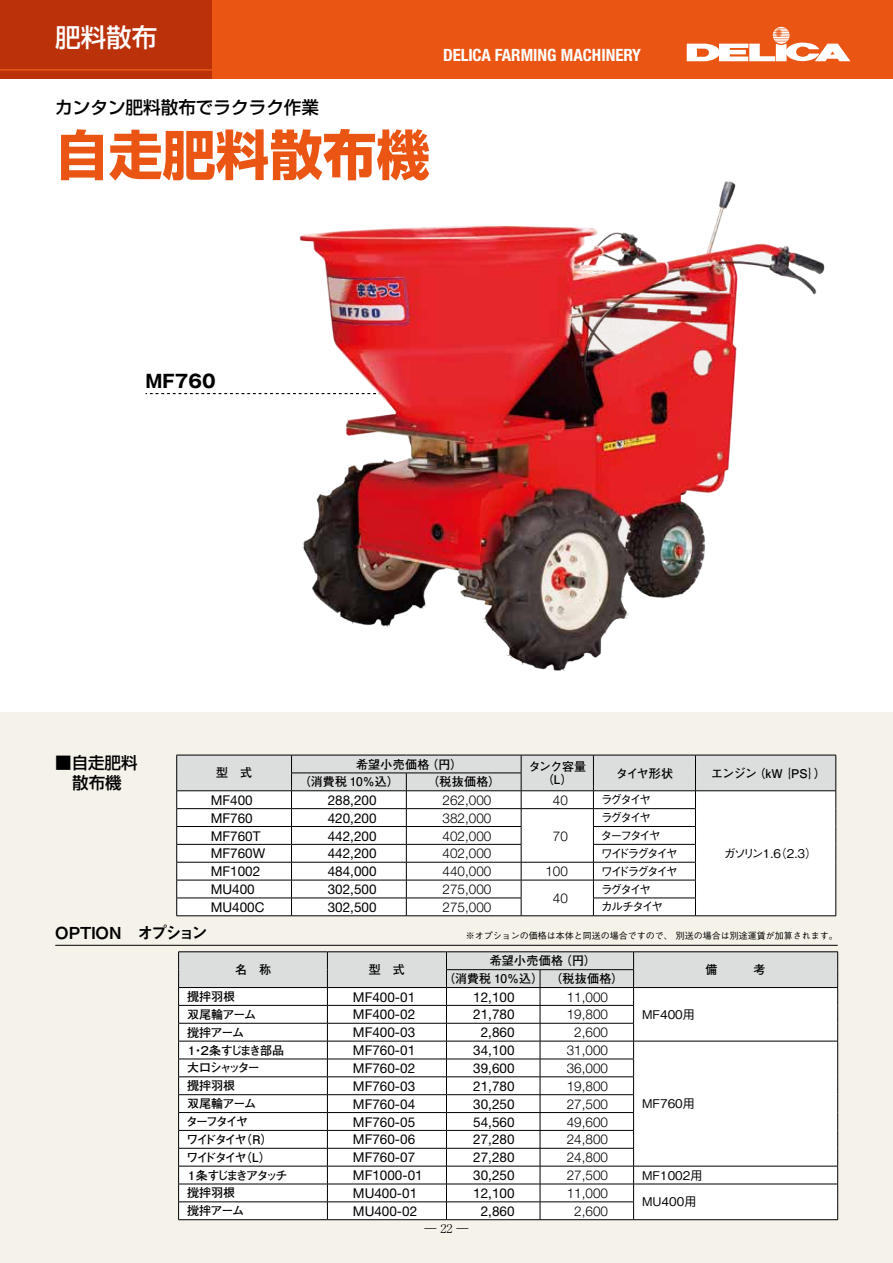
<style>
.page{position:relative;width:893px;height:1263px;background:#fff}
.page>*{position:absolute;margin:0;border:0;box-sizing:border-box;transform-origin:0 0}
.t1{font:700 53.55px "Shin Go Pro";color:#ea5514}
.t2{font:500 25.5px "UD Shin Go Pro";color:#fff}
.t3{font:700 18px "Gothic MB101 Pro";color:#000}
.t4{font:500 17.55px "Shin Go Pro";color:#000}
.t5{font:700 condensed 16.95px "Helvetica Neue LT Std";color:#fff}
.t6{font:16.5px "Midashi Go Pro MB31";color:#000}
.t7{font:500 16.5px/19.8px "Shin Go Pro";color:#000;text-align:center}
.t8{font:13.5px "Helvetica Neue LT Pro";color:#000}
.t9{font:13.5px "Helvetica Neue LT 45 Lt";color:#000}
.t10{font:700 12px/13.5px "Futo Go B101 Pro";letter-spacing:-.04em;color:#000;text-align:center}
.t11{font:500 12px "Gothic BBB Pro";letter-spacing:-.175em;color:#000}
.t12{font:700 12px/17.9px "Futo Go B101 Pro";letter-spacing:.02em;color:#000}
.t13{font:500 12px "Gothic BBB Pro";letter-spacing:-.21em;color:#000}
.t14{font:700 12px "Futo Go B101 Pro";letter-spacing:-.135em;color:#000}
.t15{font:700 12px "Futo Go B101 Pro";letter-spacing:-.175em;color:#000}
.t16{font:700 12px "Futo Go B101 Pro";letter-spacing:-.18em;color:#000}
.t17{font:500 12px "Gothic BBB Pro";color:#000}
.t18{font:300 12px "Ryumin Pro";color:#000}
.t19{font:500 9px "Gothic BBB Pro";color:#000}
</style>
<div class="page">
<div style="left:0;top:712px;width:893px;height:551px;background:#f5f2e9"></div>
<div style="left:0;top:0;width:893px;height:79px;background:#ea5514"></div>
<svg style="left:146px;top:393px;width:136px;height:1px"></svg>
<div style="left:0;top:0;width:211px;height:79px;background:#ba310a"></div>
<svg style="left:687px;top:27px;width:163px;height:34px"></svg>
<hr style="left:0;top:69px;width:216px;height:2px;background:#ea5514">
<img style="left:282px;top:181px;width:543px;height:490px">
<hr style="left:695px;top:915px;width:141px;height:1px;background:#000">
<hr style="left:521px;top:915px;width:72px;height:1px;background:#000">
<hr style="left:176px;top:915px;width:116px;height:1px;background:#000">
<hr style="left:292px;top:915px;width:114px;height:1px;background:#000">
<hr style="left:406px;top:915px;width:115px;height:1px;background:#000">
<svg style="left:176px;top:755px;width:661px;height:160px;background:#eaebeb"></svg>
<hr style="left:593px;top:915px;width:102px;height:1px;background:#000">
<hr style="left:178px;top:951px;width:149px;height:1px;background:#000">
<hr style="left:327px;top:951px;width:119px;height:1px;background:#000">
<hr style="left:446px;top:951px;width:94px;height:1px;background:#000">
<hr style="left:540px;top:951px;width:94px;height:1px;background:#000">
<hr style="left:634px;top:951px;width:204px;height:1px;background:#000">
<hr style="left:634px;top:1219px;width:204px;height:1px;background:#000">
<svg style="left:178px;top:952px;width:660px;height:267px;background:#e1e1e1"></svg>
<hr style="left:178px;top:1219px;width:149px;height:1px;background:#000">
<hr style="left:327px;top:1219px;width:119px;height:1px;background:#000">
<hr style="left:446px;top:1219px;width:94px;height:1px;background:#000">
<hr style="left:540px;top:1219px;width:94px;height:1px;background:#000">
<hr style="left:55px;top:945px;width:783px;height:1px;background:#000">
<h2 class="t2" style="left:55px;top:16px;width:103px">肥料散布</h2>
<p class="t4" style="left:55px;top:93px;width:265px">カンタン肥料散布でラクラク作業</p>
<h1 class="t1" style="left:55px;top:112px;width:376px">自走肥料散布機</h1>
<p class="t5" style="left:443px;top:45px;width:199px">DELICA FARMING MACHINERY</p>
<h3 class="t3" style="left:146px;top:366px;width:72px">MF760</h3>
<p class="t7" style="left:55px;top:751px;width:84px">■自走肥料散布機</p>
<p class="t10" style="left:216px;top:765px;width:37px">型　式</p>
<p class="t10" style="left:356px;top:756px;width:108px">希望小売価格（円）</p>
<p class="t10" style="left:528px;top:758px;width:59px">タンク容量（L）</p>
<p class="t10" style="left:616px;top:765px;width:59px">タイヤ形状</p>
<p class="t10" style="left:711px;top:765px;width:116px">エンジン（kW｛PS｝）</p>
<p class="t10" style="left:299px;top:773px;width:102px">（消費税 10％込）</p>
<p class="t10" style="left:427px;top:773px;width:75px">（税抜価格）</p>
<p class="t8" style="left:211px;top:792px;width:44px">MF400</p>
<p class="t8" style="left:328px;top:792px;width:50px">288,200</p>
<p class="t9" style="left:443px;top:792px;width:50px">262,000</p>
<p class="t9" style="left:553px;top:792px;width:17px">40</p>
<p class="t11" style="left:601px;top:790px;width:52px">ラグタイヤ</p>
<p class="t8" style="left:211px;top:810px;width:44px">MF760</p>
<p class="t8" style="left:328px;top:810px;width:50px">420,200</p>
<p class="t9" style="left:443px;top:810px;width:50px">382,000</p>
<p class="t11" style="left:601px;top:808px;width:52px">ラグタイヤ</p>
<p class="t8" style="left:211px;top:828px;width:51px">MF760T</p>
<p class="t8" style="left:328px;top:828px;width:50px">442,200</p>
<p class="t9" style="left:443px;top:827px;width:50px">402,000</p>
<p class="t11" style="left:601px;top:826px;width:62px">ターフタイヤ</p>
<p class="t8" style="left:211px;top:845px;width:56px">MF760W</p>
<p class="t8" style="left:328px;top:845px;width:50px">442,200</p>
<p class="t9" style="left:443px;top:845px;width:50px">402,000</p>
<p class="t13" style="left:601px;top:844px;width:79px">ワイドラグタイヤ</p>
<p class="t8" style="left:211px;top:863px;width:51px">MF1002</p>
<p class="t8" style="left:328px;top:863px;width:50px">484,000</p>
<p class="t9" style="left:443px;top:863px;width:50px">440,000</p>
<p class="t9" style="left:545px;top:863px;width:24px">100</p>
<p class="t13" style="left:601px;top:861px;width:79px">ワイドラグタイヤ</p>
<p class="t8" style="left:211px;top:881px;width:46px">MU400</p>
<p class="t8" style="left:328px;top:881px;width:50px">302,500</p>
<p class="t9" style="left:443px;top:881px;width:50px">275,000</p>
<p class="t9" style="left:553px;top:890px;width:17px">40</p>
<p class="t9" style="left:553px;top:827px;width:17px">70</p>
<p class="t11" style="left:601px;top:879px;width:52px">ラグタイヤ</p>
<p class="t8" style="left:211px;top:899px;width:55px">MU400C</p>
<p class="t8" style="left:328px;top:899px;width:50px">302,500</p>
<p class="t9" style="left:443px;top:899px;width:50px">275,000</p>
<p class="t11" style="left:601px;top:897px;width:64px">カルチタイヤ</p>
<p class="t11" style="left:724px;top:844px;width:95px">ガソリン1.6（2.3）</p>
<p class="t6" style="left:55px;top:919px;width:154px">OPTION　オプション</p>
<p class="t19" style="left:466px;top:928px;width:373px">※オプションの価格は本体と同送の場合ですので、別送の場合は別途運賃が加算されます。</p>
<p class="t10" style="left:235px;top:961px;width:37px">名　称</p>
<p class="t10" style="left:369px;top:961px;width:37px">型　式</p>
<p class="t12" style="left:443px;top:950px;width:182px;text-indent:47px">希望小売価格（円）<br>（消費税 10％込）（税抜価格）</p>
<p class="t10" style="left:187px;top:988px;width:49px">攪拌羽根</p>
<p class="t8" style="left:353px;top:989px;width:64px">MF400-01</p>
<p class="t8" style="left:473px;top:989px;width:43px">12,100</p>
<p class="t9" style="left:567px;top:988px;width:43px">11,000</p>
<p class="t10" style="left:187px;top:1006px;width:71px">双尾輪アーム</p>
<p class="t8" style="left:353px;top:1006px;width:64px">MF400-02</p>
<p class="t8" style="left:473px;top:1006px;width:43px">21,780</p>
<p class="t9" style="left:567px;top:1006px;width:43px">19,800</p>
<p class="t11" style="left:642px;top:1005px;width:54px">MF400用</p>
<p class="t10" style="left:187px;top:1024px;width:59px">撹拌アーム</p>
<p class="t8" style="left:353px;top:1024px;width:64px">MF400-03</p>
<p class="t8" style="left:481px;top:1024px;width:35px">2,860</p>
<p class="t9" style="left:574px;top:1024px;width:35px">2,600</p>
<p class="t14" style="left:185px;top:1040px;width:100px">１・２条すじまき部品</p>
<p class="t8" style="left:353px;top:1042px;width:64px">MF760-01</p>
<p class="t8" style="left:473px;top:1042px;width:43px">34,100</p>
<p class="t9" style="left:567px;top:1042px;width:43px">31,000</p>
<p class="t16" style="left:187px;top:1058px;width:74px">大口シャッター</p>
<p class="t8" style="left:353px;top:1060px;width:64px">MF760-02</p>
<p class="t8" style="left:473px;top:1060px;width:43px">39,600</p>
<p class="t9" style="left:567px;top:1060px;width:43px">36,000</p>
<p class="t10" style="left:187px;top:1077px;width:49px">攪拌羽根</p>
<p class="t8" style="left:353px;top:1078px;width:64px">MF760-03</p>
<p class="t8" style="left:473px;top:1078px;width:43px">21,780</p>
<p class="t9" style="left:567px;top:1078px;width:43px">19,800</p>
<p class="t10" style="left:187px;top:1095px;width:71px">双尾輪アーム</p>
<p class="t8" style="left:353px;top:1096px;width:64px">MF760-04</p>
<p class="t8" style="left:473px;top:1096px;width:43px">30,250</p>
<p class="t9" style="left:567px;top:1096px;width:43px">27,500</p>
<p class="t10" style="left:186px;top:1113px;width:64px">ターフタイヤ</p>
<p class="t8" style="left:353px;top:1114px;width:64px">MF760-05</p>
<p class="t8" style="left:473px;top:1114px;width:43px">54,560</p>
<p class="t9" style="left:567px;top:1113px;width:43px">49,600</p>
<p class="t10" style="left:186px;top:1131px;width:88px">ワイドタイヤ（Ｒ）</p>
<p class="t8" style="left:353px;top:1131px;width:64px">MF760-06</p>
<p class="t8" style="left:473px;top:1131px;width:43px">27,280</p>
<p class="t9" style="left:567px;top:1131px;width:43px">24,800</p>
<p class="t10" style="left:186px;top:1149px;width:86px">ワイドタイヤ（Ｌ）</p>
<p class="t8" style="left:353px;top:1149px;width:64px">MF760-07</p>
<p class="t8" style="left:473px;top:1149px;width:43px">27,280</p>
<p class="t9" style="left:567px;top:1149px;width:43px">24,800</p>
<p class="t15" style="left:185px;top:1165px;width:104px">１条すじまきアタッチ</p>
<p class="t8" style="left:353px;top:1167px;width:71px">MF1000-01</p>
<p class="t8" style="left:473px;top:1167px;width:43px">30,250</p>
<p class="t9" style="left:567px;top:1167px;width:43px">27,500</p>
<p class="t17" style="left:642px;top:1165px;width:62px">MF1002用</p>
<p class="t10" style="left:187px;top:1185px;width:49px">撹拌羽根</p>
<p class="t8" style="left:353px;top:1185px;width:66px">MU400-01</p>
<p class="t8" style="left:473px;top:1185px;width:43px">12,100</p>
<p class="t9" style="left:567px;top:1185px;width:43px">11,000</p>
<p class="t11" style="left:642px;top:1192px;width:56px">MU400用</p>
<p class="t10" style="left:187px;top:1202px;width:59px">撹拌アーム</p>
<p class="t8" style="left:353px;top:1203px;width:66px">MU400-02</p>
<p class="t8" style="left:481px;top:1203px;width:35px">2,860</p>
<p class="t9" style="left:574px;top:1203px;width:35px">2,600</p>
<p class="t11" style="left:642px;top:1094px;width:54px">MF760用</p>
<p class="t18" style="left:424px;top:1219px;width:45px">― 22 ―</p>
</div>
